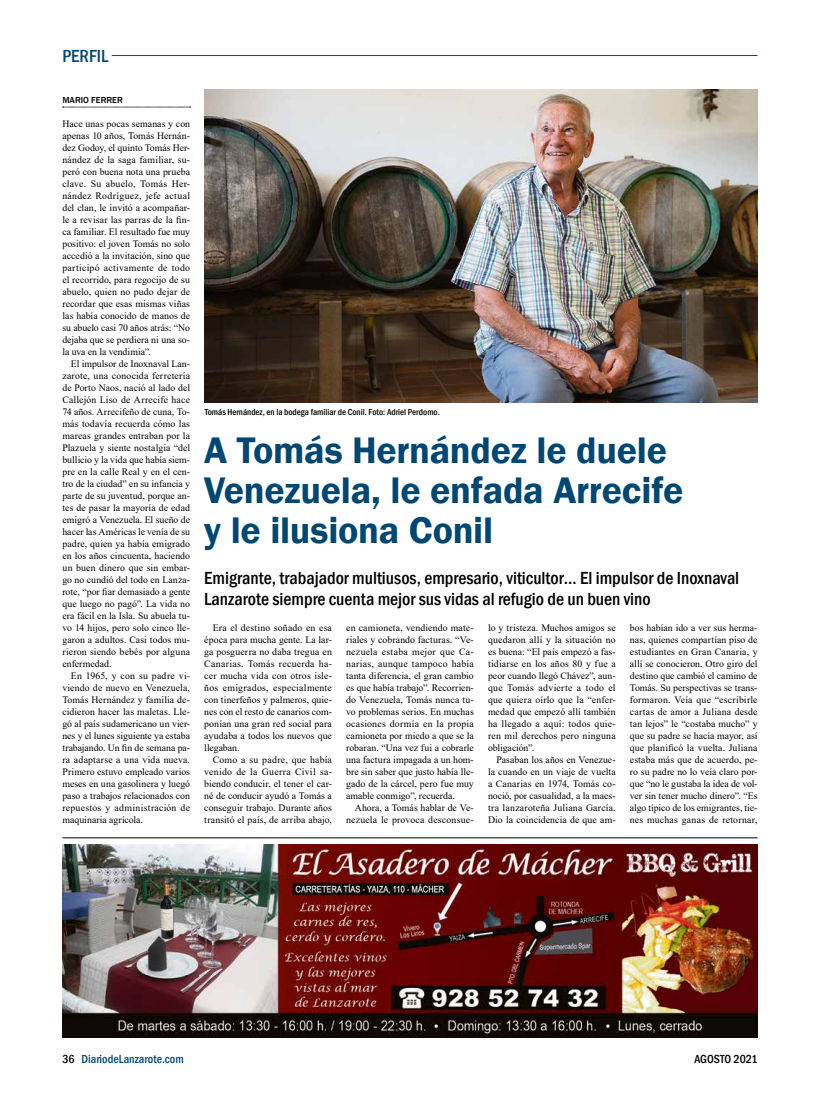
<style>
.page{position:relative;width:820px;height:1106px;background:#fff}
.page>*{position:absolute;margin:0;border:0;box-sizing:border-box;transform-origin:0 0}
.t1{font:600 38px/40px "Franklin Gothic";letter-spacing:-.01em;color:#004773}
.t2{font:500 condensed 18px/21px "Franklin Gothic";color:#000}
.t3{font:500 condensed 18px "Franklin Gothic";color:#004773}
.t4{font:500 condensed 12px "Franklin Gothic";color:#004773}
.t5{font:500 condensed 12px "Franklin Gothic";color:#000}
.t6{font:9.8px/12px "Times New Roman";letter-spacing:.01em;color:#000;text-align:justify}
.t7{font:500 condensed 9px "Franklin Gothic";color:#000}
.t8{font:500 9px "Franklin Gothic";color:#000}
.s1{color:#000}
</style>
<div class="page">
<hr style="left:112px;top:55px;width:645px;height:1px;background:#004773">
<img style="left:204px;top:89px;width:553px;height:314px">
<svg style="left:63px;top:107px;width:128px;height:1px"></svg>
<hr style="left:62px;top:837px;width:695px;height:1px;background:#000">
<img style="left:63px;top:845px;width:694px;height:192px">
<h2 class="t3" style="left:62px;top:44px;width:47px">PERFIL</h2>
<p class="t8" style="left:62px;top:94px;width:62px">MARIO FERRER</p>
<p class="t6" style="left:62px;top:117px;width:129px">Hace unas pocas semanas y con apenas 10 años, Tomás Hernán&shy;dez Godoy, el quinto Tomás Her&shy;nández de la saga familiar, su&shy;peró con buena nota una prueba clave. Su abuelo, Tomás Her&shy;nández Rodríguez, jefe actual del clan, le invitó a acompañar&shy;le a revisar las parras de la fin&shy;ca familiar. El resultado fue muy positivo: el joven Tomás no solo accedió a la invitación, sino que participó activamente de todo el recorrido, para regocijo de su abuelo, quien no pudo dejar de recordar que esas mismas viñas las había conocido de manos de su abuelo casi 70 años atrás: “No dejaba que se perdiera ni una so&shy;la uva en la vendimia”.</p>
<p class="t6" style="left:62px;top:357px;width:129px;text-indent:9px">El impulsor de Inoxnaval Lan&shy;zarote, una conocida ferretería de Porto Naos, nació al lado del Callejón Liso de Arrecife hace 74 años. Arrecifeño de cuna, To&shy;más todavía recuerda cómo las mareas grandes entraban por la Plazuela y siente nostalgia “del bullicio y la vida que había siem&shy;pre en la calle Real y en el cen&shy;tro de la ciudad” en su infancia y parte de su juventud, porque an&shy;tes de pasar la mayoría de edad emigró a Venezuela. El sueño de hacer las Américas le venía de su padre, quien ya había emigrado en los años cincuenta, haciendo un buen dinero que sin embar&shy;go no cundió del todo en Lanza&shy;rote, “por fiar demasiado a gente que luego no pagó”. La vida no era fácil en la Isla. Su abuela tu&shy;vo 14 hijos, pero solo cinco lle&shy;garon a adultos. Casi todos mu&shy;rieron siendo bebés por alguna enfermedad.</p>
<p class="t6" style="left:62px;top:669px;width:129px;text-indent:9px">En 1965, y con su padre vi&shy;viendo de nuevo en Venezuela, Tomás Hernández y familia de&shy;cidieron hacer las maletas. Lle&shy;gó al país sudamericano un vier&shy;nes y el lunes siguiente ya estaba trabajando. Un fin de semana pa&shy;ra adaptarse a una vida nueva.<br>Primero estuvo empleado varios meses en una gasolinera y luegó paso a trabajos relacionados con repuestos y administración de maquinaria agrícola.</p>
<p class="t7" style="left:205px;top:406px;width:236px">Tomás Hernández, en la bodega familiar de Conil. Foto: Adriel Perdomo.</p>
<h1 class="t1" style="left:204px;top:430px;width:480px">A Tomás Hernández le duele<br>Venezuela, le enfada Arrecife y le ilusiona Conil</h1>
<h2 class="t2" style="left:204px;top:567px;width:536px">Emigrante, trabajador multiusos, empresario, viticultor… El impulsor de Inoxnaval<br>Lanzarote siempre cuenta mejor sus vidas al refugio de un buen vino</h2>
<p class="t6" style="left:204px;top:621px;width:129px;text-indent:9px">Era el destino soñado en esa época para mucha gente. La lar&shy;ga posguerra no daba tregua en Canarias. Tomás recuerda ha&shy;cer mucha vida con otros isle&shy;ños emigrados, especialmente con tinerfeños y palmeros, quie&shy;nes con el resto de canarios com&shy;ponían una gran red social para ayudaba a todos los nuevos que llegaban.</p>
<p class="t6" style="left:204px;top:753px;width:129px;text-indent:9px">Como a su padre, que había venido de la Guerra Civil sa&shy;biendo conducir, el tener el car&shy;né de conducir ayudó a Tomás a conseguir trabajo. Durante años transitó el país, de arriba abajo,</p>
<p class="t6" style="left:346px;top:621px;width:129px">en camioneta, vendiendo mate&shy;riales y cobrando facturas. “Ve&shy;nezuela estaba mejor que Ca&shy;narias, aunque tampoco había tanta diferencia, el gran cambio es que había trabajo”. Recorrien&shy;do Venezuela, Tomás nunca tu&shy;vo problemas serios. En muchas ocasiones dormía en la propia camioneta por miedo a que se la robaran. “Una vez fui a cobrarle una factura impagada a un hom&shy;bre sin saber que justo había lle&shy;gado de la cárcel, pero fue muy amable conmigo”, recuerda.</p>
<p class="t6" style="left:346px;top:801px;width:129px;text-align:right">Ahora, a Tomás hablar de Ve&shy;nezuela le provoca desconsue-</p>
<p class="t6" style="left:629px;top:621px;width:129px">bos habían ido a ver sus herma&shy;nas, quienes compartían piso de estudiantes en Gran Canaria, y allí se conocieron. Otro giro del destino que cambió el camino de Tomás. Su perspectivas se trans&shy;formaron. Veía que “escribirle cartas de amor a Juliana desde tan lejos” le “costaba mucho” y que su padre se hacía mayor, así que planificó la vuelta. Juliana estaba más que de acuerdo, pe&shy;ro su padre no lo veía claro por&shy;que “no le gustaba la idea de vol&shy;ver sin tener mucho dinero”. “Es algo típico de los emigrantes, tie&shy;nes muchas ganas de retornar,</p>
<p class="t6" style="left:488px;top:621px;width:129px">lo y tristeza. Muchos amigos se quedaron allí y la situación no es buena: “El país empezó a fas&shy;tidiarse en los años 80 y fue a peor cuando llegó Chávez”, aun&shy;que Tomás advierte a todo el que quiera oírlo que la “enfer&shy;medad que empezó allí también ha llegado a aquí: todos quie&shy;ren mil derechos pero ninguna obligación”.</p>
<p class="t6" style="left:488px;top:753px;width:129px;text-indent:9px">Pasaban los años en Venezue&shy;la cuando en un viaje de vuelta a Canarias en 1974, Tomás co&shy;noció, por casualidad, a la maes&shy;tra lanzaroteña Juliana García.<br>Dio la coincidencia de que am-</p>
<p class="t4" style="left:62px;top:1050px;width:123px"><span class="s1">36</span> DiariodeLanzarote.com</p>
<p class="t5" style="left:694px;top:1050px;width:65px">AGOSTO 2021</p>
</div>
